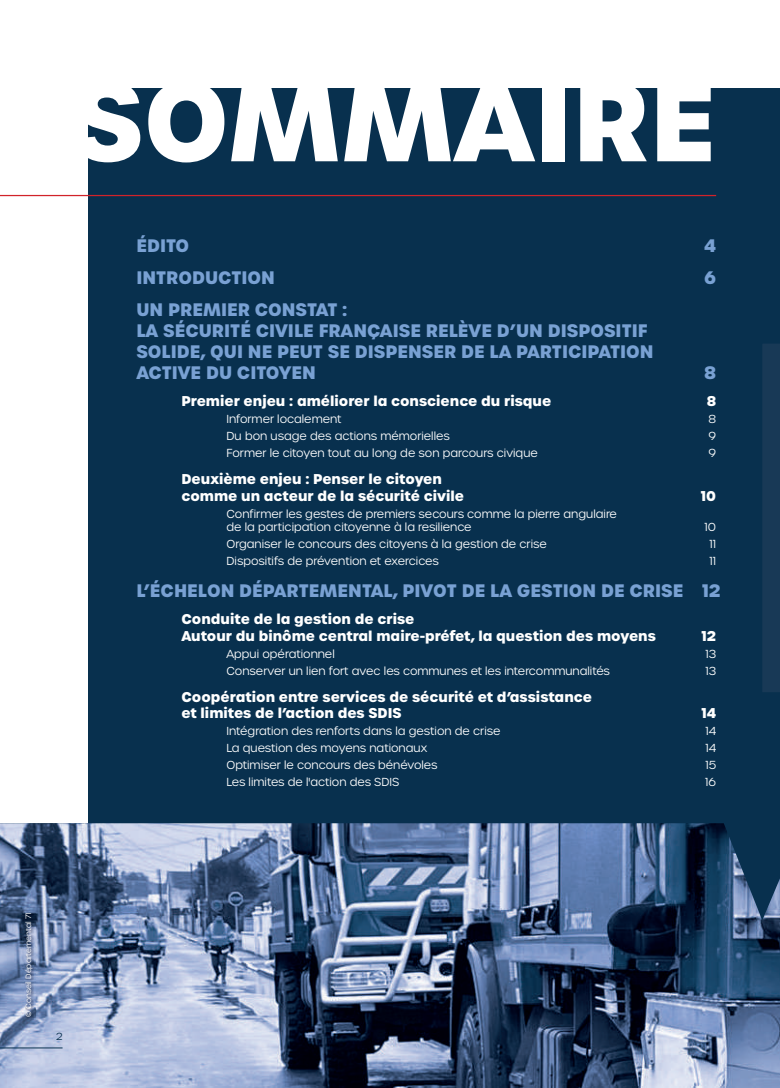
<style>
.page{position:relative;width:780px;height:1088px;background:#fff}
.page>*{position:absolute;margin:0;border:0;box-sizing:border-box;transform-origin:0 0}
.t1{font:700 109.88px "Urbane";color:#fff}
.t2{font:700 17.5px/21px "Urbane";color:#79a1d3}
.t3{font:700 13.75px/16.5px "Urbane";color:#fff}
.t4{font:300 11.25px/13.5px "Urbane";color:#fff}
.t5{font:300 10px "Urbane";color:#08304e}
.t6{font:300 7.5px "Urbane";color:#fff}
</style>
<div class="page">
<div style="left:89px;top:89px;width:691px;height:910px;background:#08304e"></div>
<div style="left:762px;top:344px;width:18px;height:348px;background:#183956"></div>
<hr style="left:0;top:195px;width:716px;height:1px;background:#d1232a">
<img style="left:0;top:823px;width:780px;height:265px">
<hr style="left:0;top:1047px;width:63px;height:1px;background:#08304e">
<img style="left:24px;top:912px;width:12px;height:107px">
<h1 class="t1" style="left:71px;top:45px;width:646px">SOMMAIRE</h1>
<h2 class="t2" style="left:136px;top:236px;width:54px">ÉDITO</h2>
<h2 class="t2" style="left:704px;top:236px;width:13px">4</h2>
<h2 class="t2" style="left:136px;top:267px;width:140px">INTRODUCTION</h2>
<h2 class="t2" style="left:704px;top:267px;width:14px">6</h2>
<h2 class="t2" style="left:136px;top:299px;width:518px">UN PREMIER CONSTAT :<br>LA SÉCURITÉ CIVILE FRANÇAISE RELÈVE D’UN DISPOSITIF SOLIDE, QUI NE PEUT SE DISPENSER DE LA PARTICIPATION ACTIVE DU CITOYEN</h2>
<h2 class="t2" style="left:704px;top:362px;width:14px">8</h2>
<p class="t3" style="left:181px;top:393px;width:371px">Premier enjeu : améliorer la conscience du risque</p>
<p class="t3" style="left:706px;top:393px;width:11px">8</p>
<p class="t4" style="left:226px;top:412px;width:116px">Informer localement</p>
<p class="t4" style="left:708px;top:412px;width:9px">8</p>
<p class="t4" style="left:226px;top:429px;width:225px">Du bon usage des actions mémorielles</p>
<p class="t4" style="left:708px;top:429px;width:9px">9</p>
<p class="t4" style="left:226px;top:446px;width:313px">Former le citoyen tout au long de son parcours civique</p>
<p class="t4" style="left:708px;top:446px;width:9px">9</p>
<p class="t3" style="left:181px;top:471px;width:284px">Deuxième enjeu : Penser le citoyen comme un acteur de la sécurité civile</p>
<p class="t3" style="left:700px;top:487px;width:17px">10</p>
<p class="t4" style="left:226px;top:507px;width:392px">Confirmer les gestes de premiers secours comme la pierre angulaire de la participation citoyenne à la resilience</p>
<p class="t4" style="left:704px;top:520px;width:13px">10</p>
<p class="t4" style="left:226px;top:537px;width:322px">Organiser le concours des citoyens à la gestion de crise</p>
<p class="t4" style="left:709px;top:537px;width:8px">11</p>
<p class="t4" style="left:226px;top:554px;width:214px">Dispositifs de prévention et exercices</p>
<p class="t4" style="left:709px;top:554px;width:8px">11</p>
<h2 class="t2" style="left:136px;top:580px;width:585px">L’ÉCHELON DÉPARTEMENTAL, PIVOT DE LA GESTION DE CRISE 12</h2>
<p class="t3" style="left:181px;top:611px;width:476px">Conduite de la gestion de crise<br>Autour du binôme central maire-préfet, la question des moyens</p>
<p class="t3" style="left:701px;top:627px;width:16px">12</p>
<p class="t4" style="left:226px;top:647px;width:110px">Appui opérationnel</p>
<p class="t4" style="left:705px;top:647px;width:12px">13</p>
<p class="t4" style="left:226px;top:664px;width:385px">Conserver un lien fort avec les communes et les intercommunalités</p>
<p class="t4" style="left:705px;top:664px;width:12px">13</p>
<p class="t3" style="left:181px;top:689px;width:412px">Coopération entre services de sécurité et d’assistance et limites de l’action des SDIS</p>
<p class="t3" style="left:701px;top:705px;width:16px">14</p>
<p class="t4" style="left:226px;top:724px;width:275px">Intégration des renforts dans la gestion de crise</p>
<p class="t4" style="left:705px;top:724px;width:12px">14</p>
<p class="t4" style="left:226px;top:741px;width:202px">La question des moyens nationaux</p>
<p class="t4" style="left:705px;top:741px;width:12px">14</p>
<p class="t4" style="left:226px;top:759px;width:212px">Optimiser le concours des bénévoles</p>
<p class="t4" style="left:705px;top:759px;width:12px">15</p>
<p class="t4" style="left:226px;top:776px;width:174px">Les limites de l'action des SDIS</p>
<p class="t4" style="left:705px;top:776px;width:12px">16</p>
<p class="t6" style="left:24px;top:1017px;width:106px;rotate:-90deg">© Conseil Départemental 71</p>
<p class="t5" style="left:56px;top:1030px;width:8px">2</p>
</div>
